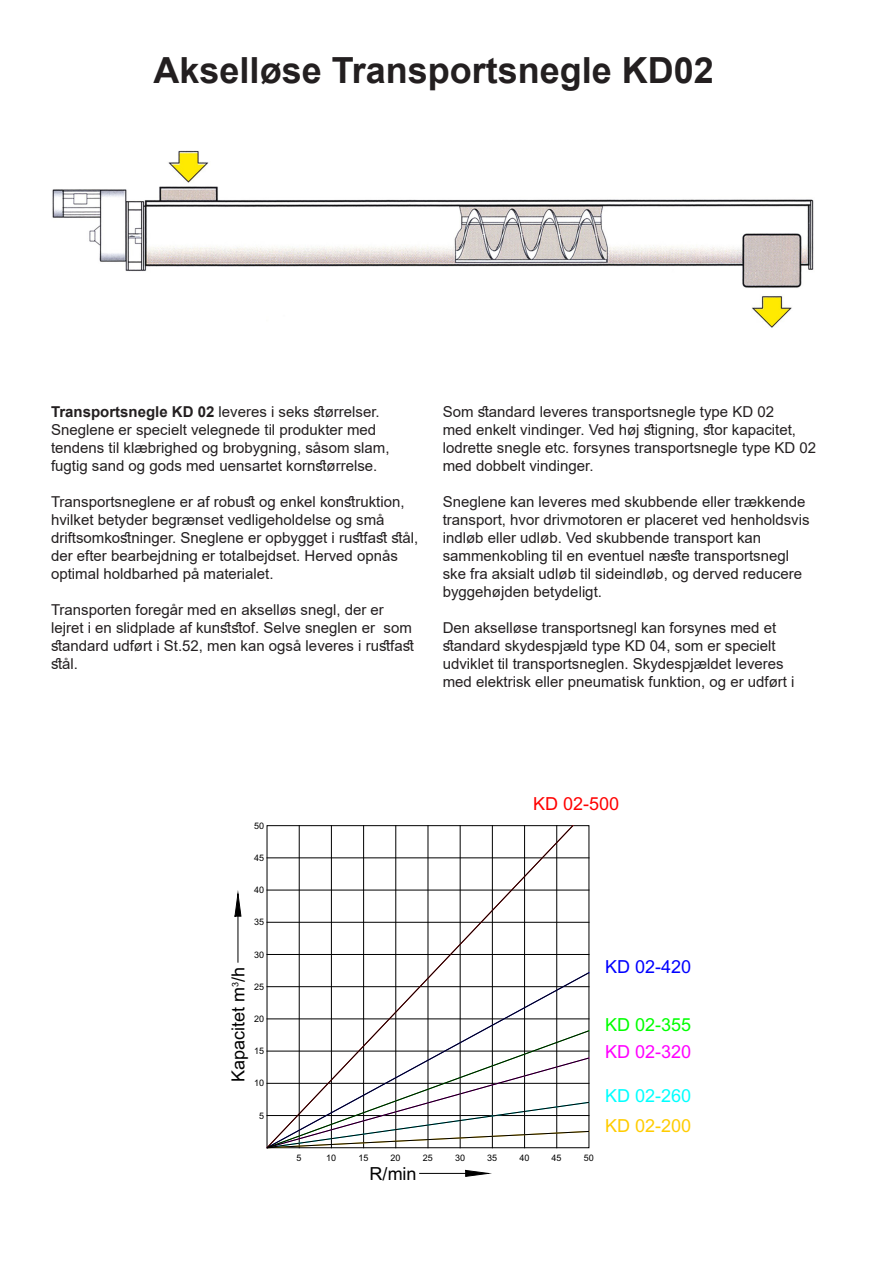
<style>
.page{position:relative;width:893px;height:1263px;background:#fff}
.page>*{position:absolute;margin:0;border:0;box-sizing:border-box;transform-origin:0 0}
.KD_Overskrift_2{font:700 36px "Arial";color:#231f20}
.t1{font:18px "Arial";color:#000}
.t2{font:18px/27.3px "Arial";color:#0f0}
.t3{font:18px/29.1px "Arial";color:#0ff}
.t4{font:18px "Arial";color:#f00}
.t5{font:18px "Arial";color:#00f}
.Normal_2{font:15px/18px "Arial";color:#231f20}
.t6{font:9px "Arial";color:#000}
.s1{font-weight:700}
.s2{color:#f0f}
.s3{color:#fc0}
</style>
<div class="page">
<img style="left:52px;top:151px;width:762px;height:177px">
<hr style="left:267px;top:954px;width:322px;height:1px;background:#000">
<hr style="left:267px;top:922px;width:322px;height:1px;background:#000">
<hr style="left:267px;top:890px;width:322px;height:1px;background:#000">
<hr style="left:267px;top:857px;width:322px;height:1px;background:#000">
<hr style="left:238px;top:916px;width:1px;height:46px;background:#000">
<svg style="left:235px;top:893px;width:6px;height:23px"></svg>
<hr style="left:420px;top:1173px;width:46px;height:1px;background:#000">
<svg style="left:466px;top:1170px;width:22px;height:6px"></svg>
<svg style="left:266px;top:825px;width:308px;height:146px"></svg>
<svg style="left:266px;top:971px;width:324px;height:58px"></svg>
<svg style="left:266px;top:1029px;width:324px;height:120px"></svg>
<p class="KD_Overskrift_2" style="left:154px;top:45px;width:562px">Akselløse Transportsnegle KD02</p>
<p class="Normal_2" style="left:51px;top:402px;width:340px"><span class="s1">Transportsnegle KD 02</span> leveres i seks størrelser.<br>Sneglene er specielt velegnede til produkter med tendens til klæbrighed og brobygning, såsom slam, fugtig sand og gods med uensartet kornstørrelse.</p>
<p class="Normal_2" style="left:51px;top:492px;width:369px">Transportsneglene er af robust og enkel konstruktion, hvilket betyder begrænset vedligeholdelse og små driftsomkostninger. Sneglene er opbygget i rustfast stål, der efter bearbejdning er totalbejdset. Herved opnås optimal holdbarhed på materialet.</p>
<p class="Normal_2" style="left:51px;top:600px;width:364px">Transporten foregår med en akselløs snegl, der er lejret i en slidplade af kunststof. Selve sneglen er som standard udført i St.52, men kan også leveres i rustfast stål.</p>
<p class="Normal_2" style="left:443px;top:402px;width:375px">Som standard leveres transportsnegle type KD 02<br>med enkelt vindinger. Ved høj stigning, stor kapacitet, lodrette snegle etc. forsynes transportsnegle type KD 02 med dobbelt vindinger.</p>
<p class="Normal_2" style="left:443px;top:492px;width:368px">Sneglene kan leveres med skubbende eller trækkende transport, hvor drivmotoren er placeret ved henholdsvis indløb eller udløb. Ved skubbende transport kan sammenkobling til en eventuel næste transportsnegl ske fra aksialt udløb til sideindløb, og derved reducere byggehøjden betydeligt.</p>
<p class="Normal_2" style="left:443px;top:618px;width:353px">Den akselløse transportsnegl kan forsynes med et standard skydespjæld type KD 04, som er specielt udviklet til transportsneglen. Skydespjældet leveres med elektrisk eller pneumatisk funktion, og er udført i</p>
<p class="t6" style="left:254px;top:820px;width:11px">50</p>
<p class="t6" style="left:254px;top:853px;width:11px">45</p>
<p class="t6" style="left:254px;top:885px;width:11px">40</p>
<p class="t6" style="left:254px;top:917px;width:11px">35</p>
<p class="t6" style="left:254px;top:949px;width:11px">30</p>
<p class="t1" style="left:228px;top:1082px;width:116px;rotate:-90deg">Kapacitet m /h</p>
<p class="t6" style="left:230px;top:987px;width:6px;rotate:-90deg">3</p>
<p class="t6" style="left:254px;top:981px;width:11px">25</p>
<p class="t6" style="left:254px;top:1014px;width:11px">20</p>
<p class="t6" style="left:254px;top:1046px;width:11px">15</p>
<p class="t6" style="left:254px;top:1078px;width:11px">10</p>
<p class="t6" style="left:259px;top:1110px;width:6px">5</p>
<p class="t4" style="left:533px;top:793px;width:87px">KD 02-500</p>
<p class="t5" style="left:605px;top:956px;width:87px">KD 02-420</p>
<p class="t2" style="left:605px;top:1011px;width:87px">KD 02-355<br><span class="s2">KD 02-320</span></p>
<p class="t3" style="left:605px;top:1082px;width:87px">KD 02-260<br><span class="s3">KD 02-200</span></p>
<p class="t6" style="left:296px;top:1152px;width:6px">5</p>
<p class="t6" style="left:326px;top:1152px;width:11px">10</p>
<p class="t6" style="left:358px;top:1152px;width:11px">15</p>
<p class="t6" style="left:391px;top:1152px;width:11px">20</p>
<p class="t6" style="left:423px;top:1152px;width:11px">25</p>
<p class="t6" style="left:455px;top:1152px;width:11px">30</p>
<p class="t6" style="left:487px;top:1152px;width:11px">35</p>
<p class="t6" style="left:519px;top:1152px;width:11px">40</p>
<p class="t6" style="left:552px;top:1152px;width:11px">45</p>
<p class="t6" style="left:584px;top:1152px;width:11px">50</p>
<p class="t1" style="left:370px;top:1163px;width:48px">R/min</p>
</div>
